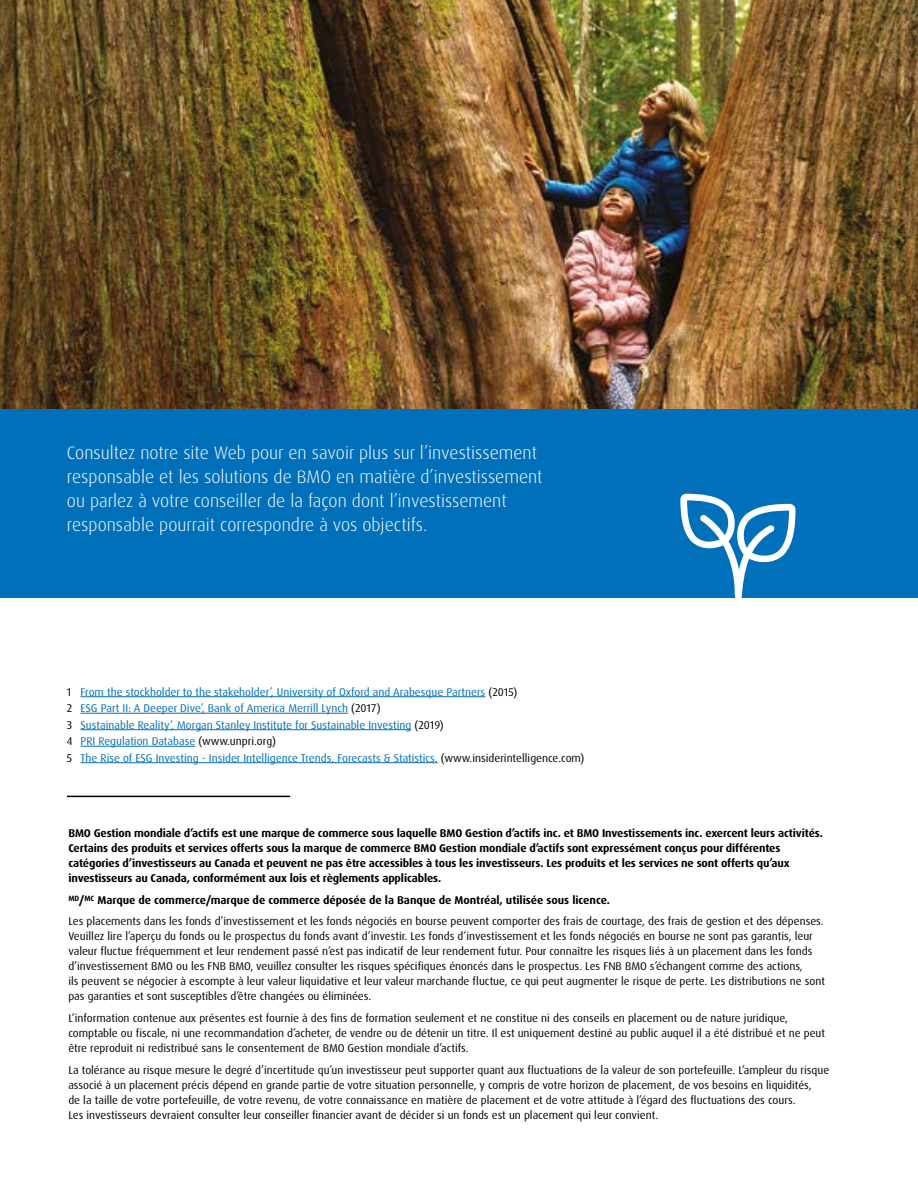
<style>
.page{position:relative;width:918px;height:1188px;background:#fff}
.page>*{position:absolute;margin:0;border:0;box-sizing:border-box;transform-origin:0 0}
.t1{font:300 18px/24px "Dax Pro";color:#fff}
.t2{font:11.25px/15px "Dax Pro";color:#000}
.t3{font:700 11.25px/15px "Dax Pro";letter-spacing:-.01em;color:#000}
.t4{font:11.25px/16.5px "Dax Pro";color:#0070ba}
.s1{color:#000}
.s2{font-weight:700}
</style>
<div class="page">
<img style="left:0;top:0;width:918px;height:409px">
<hr style="left:67px;top:796px;width:223px;height:1px;background:#000">
<hr style="left:80px;top:696px;width:405px;height:1px;background:#0070ba">
<hr style="left:80px;top:713px;width:268px;height:1px;background:#0070ba">
<hr style="left:80px;top:729px;width:331px;height:1px;background:#0070ba">
<hr style="left:80px;top:746px;width:115px;height:1px;background:#0070ba">
<hr style="left:80px;top:762px;width:358px;height:1px;background:#0070ba">
<div style="left:0;top:409px;width:918px;height:188px;background:#0070ba"></div>
<svg style="left:680px;top:494px;width:116px;height:104px"></svg>
<p class="t1" style="left:67px;top:441px;width:477px">Consultez notre site Web pour en savoir plus sur l’investissement responsable et les solutions de BMO en matière d’investissement ou parlez à votre conseiller de la façon dont l’investissement responsable pourrait correspondre à vos objectifs.</p>
<p class="t4" style="left:67px;top:683px;width:519px"><span class="s1">1</span> From the stockholder to the stakeholder’, University of Oxford and Arabesque Partners <span class="s1">(2015)<br>2</span> ESG Part II: A Deeper Dive’, Bank of America Merrill Lynch <span class="s1">(2017)<br>3</span> Sustainable Reality’, Morgan Stanley Institute for Sustainable Investing <span class="s1">(2019)<br>4</span> PRI Regulation Database <span class="s1">(www.unpri.org)<br>5</span> The Rise of ESG Investing - Insider Intelligence Trends, Forecasts &amp; Statistics. <span class="s1">(www.insiderintelligence.com)</span></p>
<p class="t3" style="left:68px;top:826px;width:756px">BMO Gestion mondiale d’actifs est une marque de commerce sous laquelle BMO Gestion d’actifs inc. et BMO Investissements inc. exercent leurs activités.<br>Certains des produits et services offerts sous la marque de commerce BMO Gestion mondiale d’actifs sont expressément conçus pour différentes catégories d’investisseurs au Canada et peuvent ne pas être accessibles à tous les investisseurs. Les produits et les services ne sont offerts qu’aux investisseurs au Canada, conformément aux lois et règlements applicables.</p>
<p class="t2" style="left:68px;top:889px;width:757px;line-height:21.8px"><sup>MD</sup><span class="s2">/</span><sup>MC</sup> <span class="s2">Marque de commerce/marque de commerce déposée de la Banque de Montréal, utilisée sous licence.<br></span>Les placements dans les fonds d’investissement et les fonds négociés en bourse peuvent comporter des frais de courtage, des frais de gestion et des dépenses.</p>
<p class="t2" style="left:68px;top:929px;width:758px">Veuillez lire l’aperçu du fonds ou le prospectus du fonds avant d’investir. Les fonds d’investissement et les fonds négociés en bourse ne sont pas garantis, leur valeur fluctue fréquemment et leur rendement passé n’est pas indicatif de leur rendement futur. Pour connaître les risques liés à un placement dans les fonds d’investissement BMO ou les FNB BMO, veuillez consulter les risques spécifiques énoncés dans le prospectus. Les FNB BMO s’échangent comme des actions,<br>ils peuvent se négocier à escompte à leur valeur liquidative et leur valeur marchande fluctue, ce qui peut augmenter le risque de perte. Les distributions ne sont pas garanties et sont susceptibles d’être changées ou éliminées.</p>
<p class="t2" style="left:68px;top:1011px;width:758px">L’information contenue aux présentes est fournie à des fins de formation seulement et ne constitue ni des conseils en placement ou de nature juridique, comptable ou fiscale, ni une recommandation d’acheter, de vendre ou de détenir un titre. Il est uniquement destiné au public auquel il a été distribué et ne peut être reproduit ni redistribué sans le consentement de BMO Gestion mondiale d’actifs.</p>
<p class="t2" style="left:68px;top:1063px;width:762px">La tolérance au risque mesure le degré d’incertitude qu’un investisseur peut supporter quant aux fluctuations de la valeur de son portefeuille. L’ampleur du risque associé à un placement précis dépend en grande partie de votre situation personnelle, y compris de votre horizon de placement, de vos besoins en liquidités,<br>de la taille de votre portefeuille, de votre revenu, de votre connaissance en matière de placement et de votre attitude à l’égard des fluctuations des cours.<br>Les investisseurs devraient consulter leur conseiller financier avant de décider si un fonds est un placement qui leur convient.</p>
</div>
